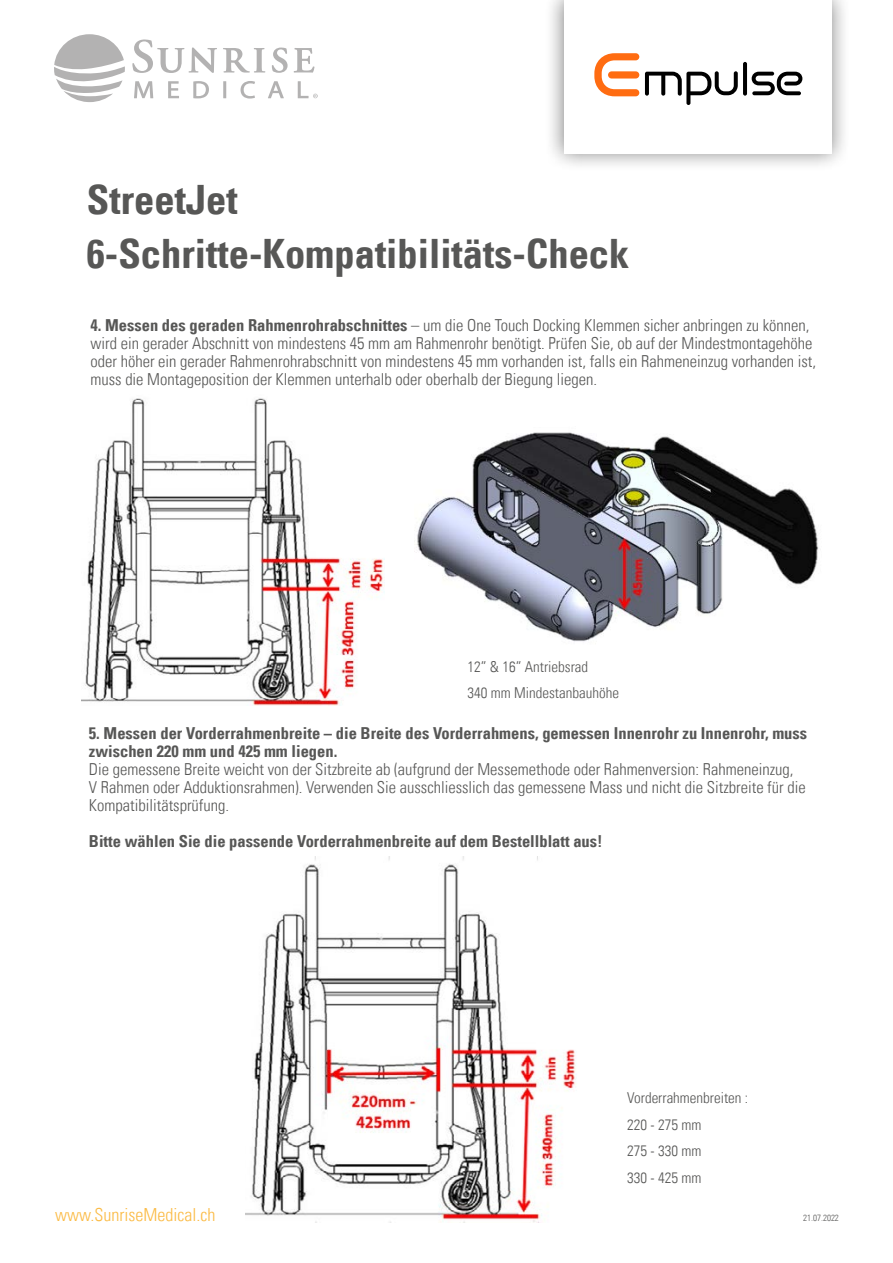
<style>
.page{position:relative;width:893px;height:1263px;background:#fff}
.page>*{position:absolute;margin:0;border:0;box-sizing:border-box;transform-origin:0 0}
.t1{font:40.5px/54px "Univers Com 67 Bold Cond";color:#575756}
.t2{font:18px "Univers Com 47 Light Cond";color:#fbba43}
.t3{font:16.5px/18px "Univers Com 47 Light Cond";color:#575756}
.t4{font:16.5px/18px "Univers Com 67 Bold Cond";color:#575756}
.t5{font:15px/26.5px "Univers Com 47 Light Cond";color:#575756}
.t6{font:9px "Univers Com 47 Light Cond";color:#575756}
.s1{font-family:"Univers Com 67 Bold Cond"}
</style>
<div class="page">
<div style="left:544px;top:0;width:307px;height:173px;background:#000;opacity:.5"></div>
<div style="left:564px;top:0;width:267px;height:153px;background:#fff"></div>
<svg style="left:594px;top:53px;width:45px;height:43px"></svg>
<svg style="left:645px;top:71px;width:93px;height:34px"></svg>
<hr style="left:743px;top:62px;width:4px;height:34px;background:#000;border-radius:2px">
<svg style="left:752px;top:72px;width:50px;height:23px"></svg>
<svg style="left:54px;top:34px;width:71px;height:68px"></svg>
<svg style="left:223px;top:48px;width:42px;height:25px"></svg>
<svg style="left:132px;top:39px;width:85px;height:34px"></svg>
<svg style="left:272px;top:48px;width:16px;height:25px"></svg>
<svg style="left:294px;top:48px;width:20px;height:25px"></svg>
<svg style="left:134px;top:81px;width:19px;height:17px"></svg>
<svg style="left:168px;top:81px;width:11px;height:17px"></svg>
<svg style="left:193px;top:81px;width:16px;height:17px"></svg>
<svg style="left:223px;top:81px;width:3px;height:17px"></svg>
<svg style="left:241px;top:81px;width:14px;height:18px"></svg>
<svg style="left:268px;top:81px;width:16px;height:17px"></svg>
<svg style="left:298px;top:81px;width:20px;height:17px"></svg>
<img style="left:81px;top:398px;width:303px;height:308px">
<img style="left:245px;top:857px;width:331px;height:365px">
<img style="left:414px;top:432px;width:405px;height:210px">
<h1 class="t1" style="left:87px;top:172px;width:544px">StreetJet<br>6-Schritte-Kompatibilitäts-Check</h1>
<p class="t3" style="left:90px;top:316px;width:727px"><span class="s1">4. Messen des geraden Rahmenrohrabschnittes</span> – um die One Touch Docking Klemmen sicher anbringen zu können, wird ein gerader Abschnitt von mindestens 45 mm am Rahmenrohr benötigt. Prüfen Sie, ob auf der Mindestmontagehöhe oder höher ein gerader Rahmenrohrabschnitt von mindestens 45 mm vorhanden ist, falls ein Rahmeneinzug vorhanden ist, muss die Montageposition der Klemmen unterhalb oder oberhalb der Biegung liegen.</p>
<p class="t5" style="left:467px;top:653px;width:153px">12” &amp; 16” Antriebsrad<br>340 mm Mindestanbauhöhe</p>
<p class="t4" style="left:89px;top:724px;width:720px">5. Messen der Vorderrahmenbreite – die Breite des Vorderrahmens, gemessen Innenrohr zu Innenrohr, muss zwischen 220 mm und 425 mm liegen.</p>
<p class="t3" style="left:89px;top:760px;width:718px">Die gemessene Breite weicht von der Sitzbreite ab (aufgrund der Messemethode oder Rahmenversion: Rahmeneinzug,<br>V Rahmen oder Adduktionsrahmen). Verwenden Sie ausschliesslich das gemessene Mass und nicht die Sitzbreite für die<br>Kompatibilitätsprüfung.</p>
<p class="t4" style="left:89px;top:832px;width:515px">Bitte wählen Sie die passende Vorderrahmenbreite auf dem Bestellblatt aus!</p>
<p class="t5" style="left:627px;top:1085px;width:123px">Vorderrahmenbreiten :<br>220 - 275 mm<br>275 - 330 mm<br>330 - 425 mm</p>
<p class="t2" style="left:55px;top:1204px;width:162px">www.SunriseMedical.ch</p>
<p class="t6" style="left:803px;top:1213px;width:37px">21.07.2022</p>
</div>
